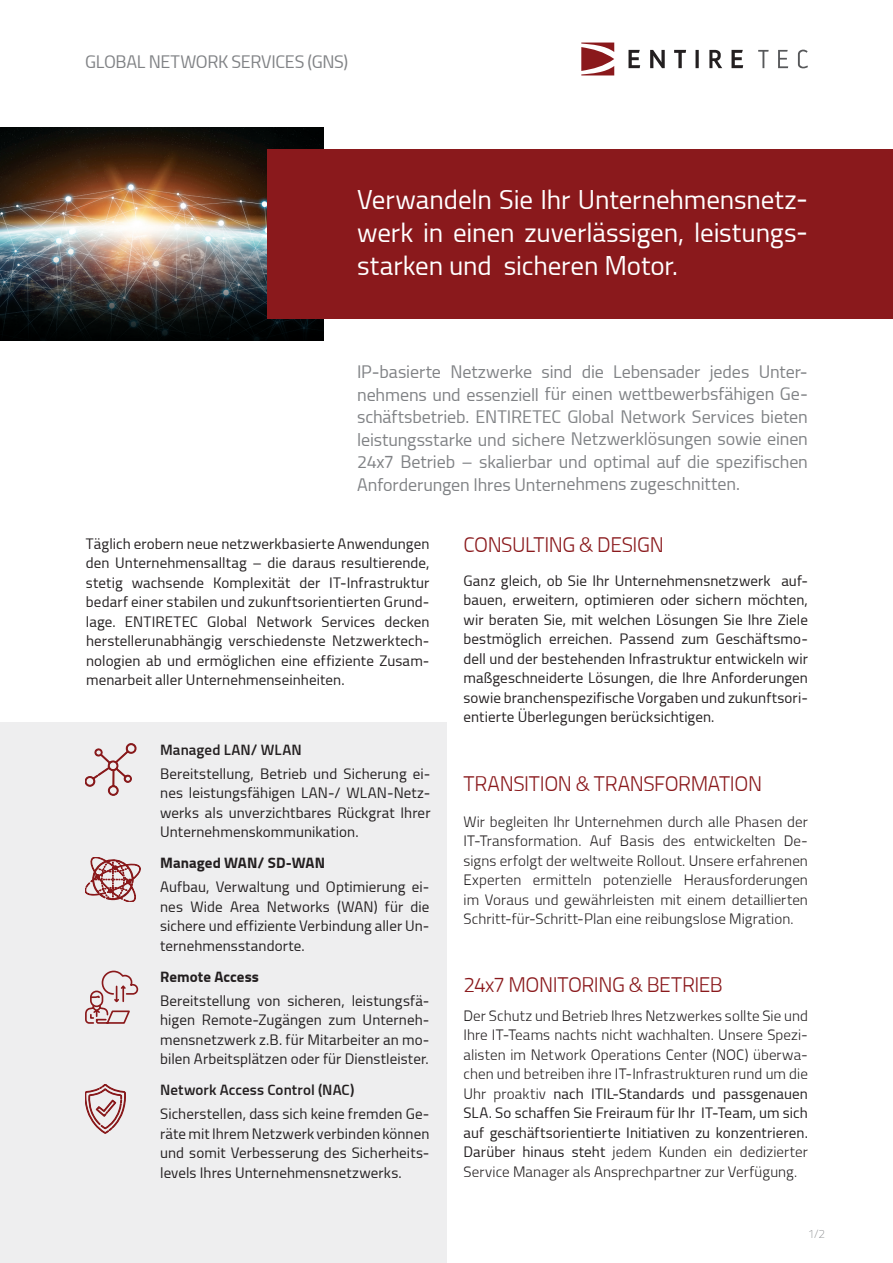
<style>
.page{position:relative;width:893px;height:1263px;background:#fff}
.page>*{position:absolute;margin:0;border:0;box-sizing:border-box;transform-origin:0 0}
.t1{font:27px/33px "ENTIRETEC";letter-spacing:-.005em;color:#fff;text-align:justify}
.t2{font:300 21px "ENTIRETEC";letter-spacing:-.02em;color:#8a191c}
.t3{font:18px/22.5px "ENTIRETEC";letter-spacing:-.01em;color:#808285;text-align:justify}
.t4{font:15px/19.5px "ENTIRETEC";letter-spacing:.005em;color:#231f20;text-align:justify}
.t5{font:300 15px/19.5px "ENTIRETEC";letter-spacing:.005em;color:#231f20;text-align:justify}
.t6{font:600 15px "ENTIRETEC";letter-spacing:.005em;color:#231f20}
.t7{font:700 15px "ENTIRETEC";letter-spacing:.005em;color:#231f20}
.t8{font:100 12px "Titillium";color:#808285}
.s1{font-weight:400}
</style>
<div class="page">
<svg style="left:758px;top:50px;width:50px;height:18px"></svg>
<svg style="left:628px;top:50px;width:115px;height:18px"></svg>
<svg style="left:581px;top:43px;width:33px;height:32px"></svg>
<div style="left:0;top:722px;width:446px;height:541px;background:#eeeeef"></div>
<img style="left:0;top:128px;width:323px;height:212px">
<div style="left:268px;top:149px;width:625px;height:170px;background:#8a191c"></div>
<svg style="left:85px;top:743px;width:51px;height:52px"></svg>
<svg style="left:85px;top:857px;width:55px;height:45px"></svg>
<svg style="left:85px;top:971px;width:53px;height:53px"></svg>
<svg style="left:85px;top:1084px;width:40px;height:49px"></svg>
<p class="t3" style="left:85px;top:50px;width:265px">GLOBAL NETWORK SERVICES (GNS)</p>
<h1 class="t1" style="left:357px;top:183px;width:452px">Verwandeln Sie Ihr Unternehmensnetz&shy;werk in einen zuverlässigen, leistungs&shy;starken und sicheren Motor.</h1>
<p class="t3" style="left:357px;top:360px;width:452px">IP-basierte Netzwerke sind die Lebensader jedes Unter&shy;nehmens und essenziell für einen wettbewerbsfähigen Ge&shy;schäftsbetrieb. ENTIRETEC Global Network Services bieten leistungsstarke und sichere Netzwerklösungen sowie einen 24x7 Betrieb – skalierbar und optimal auf die spezifischen Anforderungen Ihres Unternehmens zugeschnitten.</p>
<p class="t4" style="left:86px;top:534px;width:345px">Täglich erobern neue netzwerkbasierte Anwendungen den Unternehmensalltag – die daraus resultierende, stetig wachsende Komplexität der IT-Infrastruktur bedarf einer stabilen und zukunftsorientierten Grund&shy;lage. ENTIRETEC Global Network Services decken herstellerunabhängig verschiedenste Netzwerktech&shy;nologien ab und ermöglichen eine effiziente Zusam&shy;menarbeit aller Unternehmenseinheiten.</p>
<p class="t6" style="left:160px;top:741px;width:143px">Managed LAN/ WLAN</p>
<p class="t4" style="left:160px;top:763px;width:272px">Bereitstellung, Betrieb und Sicherung ei&shy;nes leistungsfähigen LAN-/ WLAN-Netz&shy;werks als unverzichtbares Rückgrat Ihrer Unternehmenskommunikation.</p>
<p class="t7" style="left:160px;top:854px;width:166px">Managed WAN/ SD-WAN</p>
<p class="t4" style="left:160px;top:877px;width:271px">Aufbau, Verwaltung und Optimierung ei&shy;nes Wide Area Networks (WAN) für die sichere und effiziente Verbindung aller Un&shy;ternehmensstandorte.</p>
<p class="t7" style="left:160px;top:968px;width:100px">Remote Access</p>
<p class="t4" style="left:160px;top:991px;width:271px">Bereitstellung von sicheren, leistungsfä&shy;higen Remote-Zugängen zum Unterneh&shy;mensnetzwerk z.B. für Mitarbeiter an mo&shy;bilen Arbeitsplätzen oder für Dienstleister.</p>
<p class="t6" style="left:160px;top:1081px;width:196px">Network Access Control (NAC)</p>
<p class="t4" style="left:160px;top:1104px;width:271px">Sicherstellen, dass sich keine fremden Ge&shy;räte mit Ihrem Netzwerk verbinden können und somit Verbesserung des Sicherheits&shy;levels Ihres Unternehmensnetzwerks.</p>
<h2 class="t2" style="left:464px;top:532px;width:202px">CONSULTING &amp; DESIGN</h2>
<p class="t4" style="left:463px;top:571px;width:346px">Ganz gleich, ob Sie Ihr Unternehmensnetzwerk auf&shy;bauen, erweitern, optimieren oder sichern möchten, wir beraten Sie, mit welchen Lösungen Sie Ihre Ziele bestmöglich erreichen. Passend zum Geschäftsmo&shy;dell und der bestehenden Infrastruktur entwickeln wir maßgeschneiderte Lösungen, die Ihre Anforderungen sowie branchenspezifische Vorgaben und zukunftsori&shy;entierte Überlegungen berücksichtigen.</p>
<h2 class="t2" style="left:464px;top:771px;width:300px">TRANSITION &amp; TRANSFORMATION</h2>
<p class="t5" style="left:463px;top:812px;width:346px">Wir begleiten Ihr Unternehmen durch alle Phasen der IT-Transformation. Auf Basis des entwickelten De&shy;signs erfolgt der weltweite Rollout. Unsere erfahrenen Experten ermitteln potenzielle Herausforderungen im Voraus und gewährleisten mit einem detaillierten Schritt-für-Schritt-Plan eine reibungslose Migration.</p>
<h2 class="t2" style="left:463px;top:972px;width:261px">24x7 MONITORING &amp; BETRIEB</h2>
<p class="t5" style="left:463px;top:1006px;width:346px">Der Schutz und Betrieb Ihres Netzwerkes sollte Sie und Ihre IT-Teams nachts nicht wachhalten. Unsere Spezi&shy;alisten im Network Operations Center (NOC) überwa&shy;chen und betreiben ihre IT-Infrastrukturen rund um die Uhr proaktiv <span class="s1">nach ITIL-Standards und passgenauen SLA. So schaffen Sie Freiraum für Ihr IT-Team, um sich auf geschäftsorientierte Initiativen zu konzentrieren.<br>Darüber hinaus steht</span> jedem Kunden ein dedizierter Service Manager als Ansprechpartner zur Verfügung.</p>
<p class="t8" style="left:808px;top:1225px;width:19px">1/2</p>
</div>
